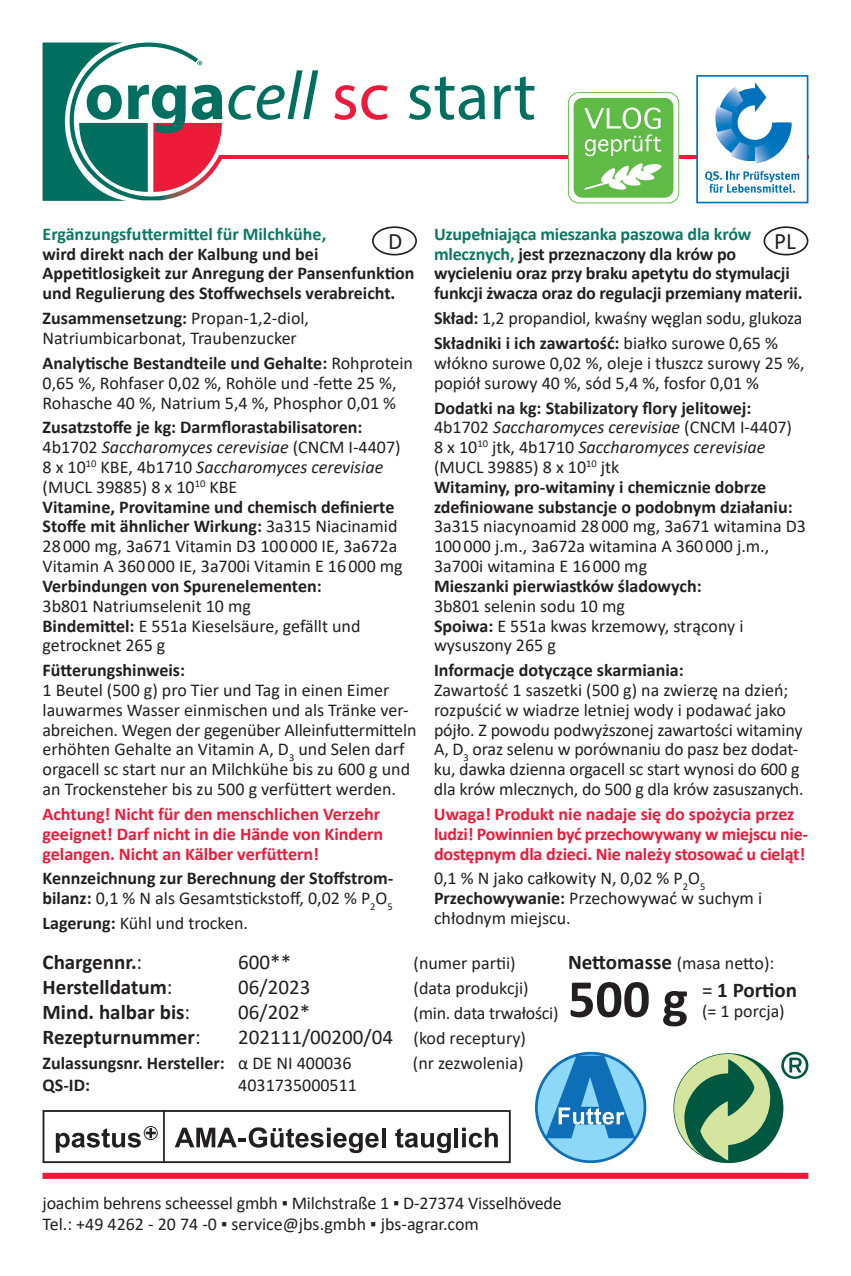
<style>
.page{position:relative;width:851px;height:1276px;background:#fff}
.page>*{position:absolute;margin:0;border:0;box-sizing:border-box;transform-origin:0 0}
.t1{font:900 115.5px "Arial";color:#0f6eb8}
.t2{font:700 54px "Calibri";color:#231f20}
.t3{font:23.7px "Calibri";color:#231f20}
.t4{font:700 21px "Calibri";color:#231f20}
.t5{font:21px "Calibri";color:#231f20}
.t6{font:18px/19.8px "Calibri";color:#231f20}
.t7{font:700 18px/19.8px "Calibri";color:#231f20}
.t8{font:700 18px/19.8px "Calibri";color:#ed1a3a}
.t9{font:700 18px "Calibri";color:#0b7961}
.s1{color:#0b7961}
.s2{font-weight:700}
.s3{font-weight:400}
.s4{font-weight:400;font-style:italic}
.s5{font-style:italic}
.s6{font-size:18px}
.s7{font-weight:700;font-size:21px}
</style>
<div class="page">
<div style="left:43px;top:1172px;width:765px;height:7px;background:#ed1a3a"></div>
<hr style="left:219px;top:155px;width:589px;height:4px;background:#ed1a3a">
<svg style="left:43px;top:42px;width:275px;height:159px"></svg>
<svg style="left:334px;top:85px;width:53px;height:35px"></svg>
<svg style="left:409px;top:76px;width:76px;height:44px"></svg>
<svg style="left:494px;top:76px;width:40px;height:44px"></svg>
<div style="left:763px;top:226px;width:45px;height:29px;border:2px solid #231f20;border-radius:50%"></div>
<div style="left:372px;top:226px;width:45px;height:29px;border:2px solid #231f20;border-radius:50%"></div>
<svg style="left:535px;top:1052px;width:111px;height:111px"></svg>
<svg style="left:673px;top:1052px;width:135px;height:111px"></svg>
<svg style="left:568px;top:92px;width:111px;height:111px"></svg>
<div style="left:697px;top:76px;width:110px;height:126px;background:#fff"></div>
<div style="left:696px;top:75px;width:112px;height:128px;border:2px solid #0072bc"></div>
<svg style="left:715px;top:82px;width:76px;height:82px"></svg>
<svg style="left:705px;top:171px;width:94px;height:22px"></svg>
<svg style="left:42px;top:1110px;width:469px;height:54px"></svg>
<svg style="left:43px;top:1110px;width:467px;height:53px"></svg>
<p class="t7" style="left:434px;top:224px;width:370px"><span class="s1">Uzupełniająca mieszanka paszowa dla krów mlecznych,</span> jest przeznaczony dla krów po wycieleniu oraz przy braku apetytu do stymulacji funkcji żwacza oraz do regulacji przemiany materii.</p>
<p class="t6" style="left:434px;top:305px;width:370px;line-height:24.9px"><span class="s2">Skład:</span> 1,2 propandiol, kwaśny węglan sodu, glukoza<br><span class="s2">Składniki i ich zawartość:</span> białko surowe 0,65 %</p>
<p class="t6" style="left:434px;top:352px;width:372px">włókno surowe 0,02 %, oleje i tłuszcz surowy 25 %, popiół surowy 40 %, sód 5,4 %, fosfor 0,01 %</p>
<p class="t7" style="left:434px;top:397px;width:360px">Dodatki na kg: Stabilizatory flory jelitowej:<br><span class="s3">4b1702</span> <span class="s4">Saccharomyces cerevisiae</span> <span class="s3">(CNCM I-4407)<br>8 x 10</span><sup>10</sup> <span class="s3">jtk, 4b1710</span> <span class="s4">Saccharomyces cerevisiae </span><span class="s3">(MUCL 39885) 8 x 10</span><sup>10</sup> <span class="s3">jtk<br></span>Witaminy, pro-witaminy i chemicznie dobrze zdefiniowane substancje o podobnym działaniu:</p>
<p class="t6" style="left:434px;top:516px;width:373px">3a315 niacynoamid 28 000 mg, 3a671 witamina D3<br>100 000 j.m., 3a672a witamina A 360 000 j.m.,<br>3a700i witamina E 16 000 mg</p>
<p class="t7" style="left:434px;top:576px;width:269px">Mieszanki pierwiastków śladowych:</p>
<p class="t6" style="left:434px;top:595px;width:311px">3b801 selenin sodu 10 mg<br><span class="s2">Spoiwa:</span> E 551a kwas krzemowy, strącony i wysuszony 265 g</p>
<p class="t7" style="left:434px;top:660px;width:251px">Informacje dotyczące skarmiania:</p>
<p class="t6" style="left:434px;top:679px;width:371px">Zawartość 1 saszetki (500 g) na zwierzę na dzień; rozpuścić w wiadrze letniej wody i podawać jako pójło. Z powodu podwyższonej zawartości witaminy A, D<sub>3</sub> oraz selenu w porównaniu do pasz bez dodat&shy;ku, dawka dzienna orgacell sc start wynosi do 600 g dla krów mlecznych, do 500 g dla krów zasuszanych.</p>
<p class="t8" style="left:434px;top:804px;width:375px">Uwaga! Produkt nie nadaje się do spożycia przez ludzi! Powinnien być przechowywany w miejscu nie&shy;dostępnym dla dzieci. Nie należy stosować u cieląt!</p>
<p class="t6" style="left:434px;top:868px;width:329px">0,1 % N jako całkowity N, 0,02 % P<sub>2</sub>O<sub>5<br></sub><span class="s2">Przechowywanie:</span> Przechowywać w suchym i chłodnym miejscu.</p>
<p class="t9" style="left:43px;top:221px;width:285px">Ergänzungsfuttermittel für Milchkühe,</p>
<p class="t7" style="left:43px;top:243px;width:373px">wird direkt nach der Kalbung und bei<br>Appetitlosigkeit zur Anregung der Pansenfunktion und Regulierung des Stoffwechsels verabreicht.</p>
<p class="t6" style="left:43px;top:308px;width:268px"><span class="s2">Zusammensetzung:</span> Propan-1,2-diol,<br>Natriumbicarbonat, Traubenzucker</p>
<p class="t6" style="left:43px;top:352px;width:372px"><span class="s2">Analytische Bestandteile und Gehalte:</span> Rohprotein<br>0,65 %, Rohfaser 0,02 %, Rohöle und -fette 25 %,<br>Rohasche 40 %, Natrium 5,4 %, Phosphor 0,01 %</p>
<p class="t6" style="left:43px;top:417px;width:362px"><span class="s2">Zusatzstoffe je kg: Darmflorastabilisatoren:<br></span>4b1702 <span class="s5">Saccharomyces cerevisiae</span> (CNCM I-4407)<br>8 x 10<sup>10</sup> KBE, 4b1710 <span class="s5">Saccharomyces cerevisiae </span>(MUCL 39885) 8 x 10<sup>10</sup> KBE<br><span class="s2">Vitamine, Provitamine und chemisch definierte Stoffe mit ähnlicher Wirkung:</span> 3a315 Niacinamid 28 000 mg, 3a671 Vitamin D3 100 000 IE, 3a672a Vitamin A 360 000 IE, 3a700i Vitamin E 16 000 mg</p>
<p class="t7" style="left:43px;top:576px;width:280px">Verbindungen von Spurenelementen:</p>
<p class="t6" style="left:43px;top:595px;width:319px">3b801 Natriumselenit 10 mg<br><span class="s2">Bindemittel:</span> E 551a Kieselsäure, gefällt und getrocknet 265 g</p>
<p class="t7" style="left:43px;top:660px;width:144px">Fütterungshinweis:</p>
<p class="t6" style="left:43px;top:679px;width:375px">1 Beutel (500 g) pro Tier und Tag in einen Eimer lauwarmes Wasser einmischen und als Tränke ver&shy;abreichen. Wegen der gegenüber Alleinfuttermitteln erhöhten Gehalte an Vitamin A, D<sub>3</sub> und Selen darf orgacell sc start nur an Milchkühe bis zu 600 g und an Trockensteher bis zu 500 g verfüttert werden.</p>
<p class="t8" style="left:43px;top:804px;width:342px">Achtung! Nicht für den menschlichen Verzehr geeignet! Darf nicht in die Hände von Kindern gelangen. Nicht an Kälber verfüttern!</p>
<p class="t7" style="left:43px;top:868px;width:352px">Kennzeichnung zur Berechnung der Stoffstrom&shy;bilanz: <span class="s3">0,1 % N als Gesamtstickstoff, 0,02 % P</span><sub>2</sub><span class="s3">O</span><sub>5</sub></p>
<p class="t6" style="left:43px;top:913px;width:207px"><span class="s2">Lagerung:</span> Kühl und trocken.</p>
<p class="t4" style="left:43px;top:947px;width:101px">Chargennr.<span class="s3">:</span></p>
<p class="t5" style="left:238px;top:947px;width:54px">600**</p>
<p class="t6" style="left:413px;top:952px;width:104px">(numer partii)</p>
<p class="t4" style="left:43px;top:972px;width:131px">Herstelldatum<span class="s3">:</span></p>
<p class="t5" style="left:238px;top:972px;width:73px">06/2023</p>
<p class="t6" style="left:413px;top:977px;width:116px">(data produkcji)</p>
<p class="t4" style="left:43px;top:997px;width:149px">Mind. halbar bis<span class="s3">:</span></p>
<p class="t5" style="left:238px;top:997px;width:73px">06/202*</p>
<p class="t6" style="left:413px;top:1003px;width:146px">(min. data trwałości)</p>
<p class="t4" style="left:43px;top:1022px;width:159px">Rezepturnummer<span class="s3">:</span></p>
<p class="t5" style="left:238px;top:1023px;width:289px">202111/00200/04 <span class="s6">(kod receptury)</span></p>
<p class="t7" style="left:43px;top:1053px;width:310px">Zulassungsnr. Hersteller: <span class="s3">α DE NI 400036</span></p>
<p class="t6" style="left:413px;top:1052px;width:112px">(nr zezwolenia)</p>
<p class="t7" style="left:43px;top:1074px;width:49px">QS-ID:</p>
<p class="t6" style="left:238px;top:1074px;width:120px">4031735000511</p>
<h3 class="t3" style="left:388px;top:224px;width:16px">D</h3>
<h3 class="t3" style="left:773px;top:224px;width:23px">PL</h3>
<p class="t6" style="left:568px;top:952px;width:208px"><span class="s7">Nettomasse</span> (masa netto):</p>
<h2 class="t2" style="left:568px;top:960px;width:121px">500 g</h2>
<p class="t4" style="left:702px;top:975px;width:97px"><span class="s3">=</span> 1 Portion</p>
<p class="t6" style="left:702px;top:1000px;width:84px">(= 1 porcja)</p>
<h1 class="t1" style="left:545px;top:1013px;width:91px">A</h1>
<p class="t6" style="left:43px;top:1191px;width:520px;line-height:21.6px">joachim behrens scheessel gmbh ▪ Milchstraße 1 ▪ D-27374 Visselhövede<br>Tel.: +49 4262 - 20 74 -0 ▪ service@jbs.gmbh ▪ jbs-agrar.com</p>
</div>
